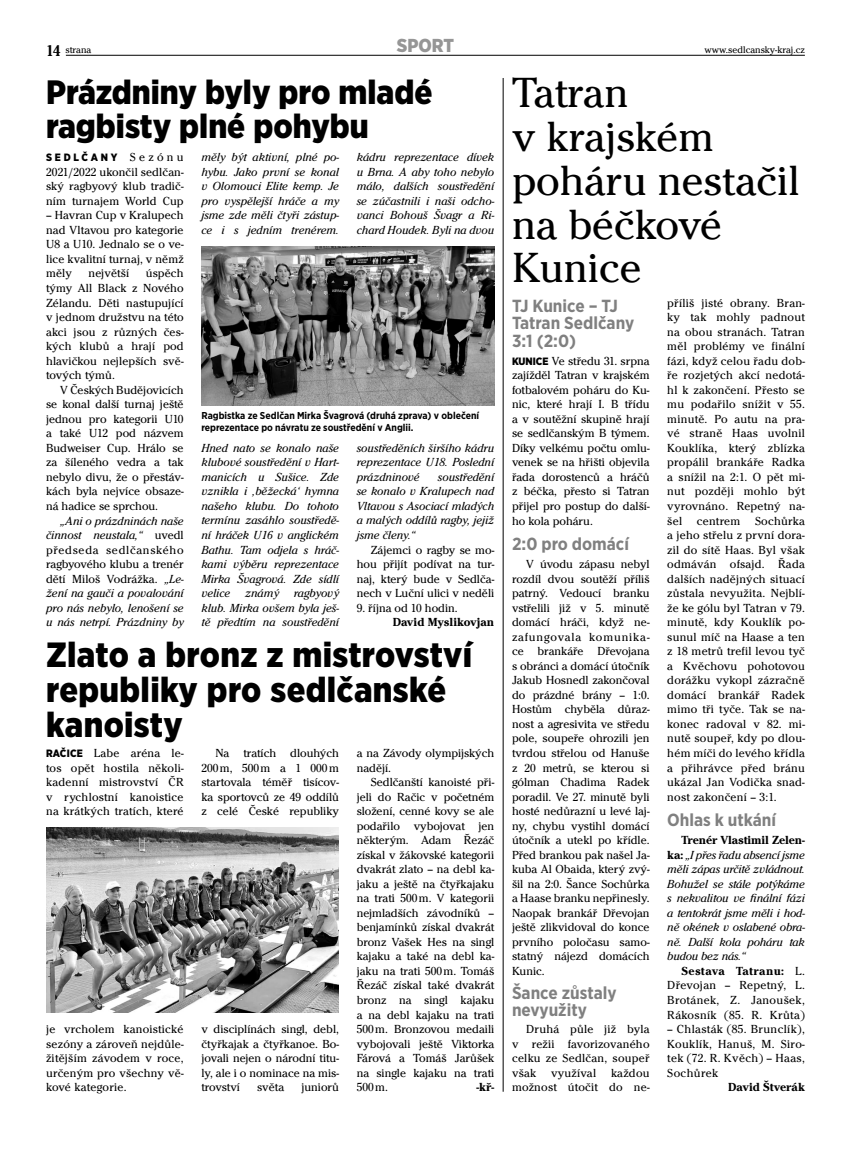
<style>
.page{position:relative;width:851px;height:1152px;background:#fff}
.page>*{position:absolute;margin:0;border:0;box-sizing:border-box;transform-origin:0 0}
.t1{font:43.75px/43.8px "Cheltenham Itc TOT";color:#000}
.t2{font:900 condensed 35px/35px "Gotham CE";letter-spacing:.01em;color:#000}
.t3{font:900 condensed 33.75px/33.8px "Gotham CE";color:#000}
.t4{font:900 condensed 18.75px "Gotham CE";color:#969696}
.t5{font:700 condensed 17.5px/17.5px "Gotham CE";color:#808080}
.t6{font:12.12px/14.5px "Cheltenham Itc TOT";letter-spacing:.005em;color:#000;text-align:justify}
.t7{font:italic 12.12px/14.5px "Cheltenham Itc TOT";color:#000;text-align:justify}
.t8{font:700 12.12px "Cheltenham Itc TOT";color:#000}
.t9{font:900 condensed 10.62px "Gotham CE";letter-spacing:.26em;color:#000}
.t10{font:700 condensed 10px/12px "Gotham CE";color:#000}
.t11{font:10px "Cheltenham Itc TOT";color:#000}
.s1{font-weight:700;font-stretch:condensed;font-size:16.25px}
.s2{font-family:"Cheltenham Itc TOT";font-weight:400;font-stretch:normal;font-size:12.12px}
.s3{font-style:normal}
.s4{font-family:"Gotham CE";font-weight:900;font-stretch:condensed;font-size:10.62px}
.s5{font-weight:700;font-style:normal}
.s6{font-weight:700}
</style>
<div class="page">
<hr style="left:66px;top:55px;width:738px;height:1px;background:#000">
<img style="left:46px;top:827px;width:293px;height:185px">
<hr style="left:503px;top:78px;width:1px;height:1013px;background:#000">
<img style="left:201px;top:246px;width:293px;height:159px">
<p class="t11" style="left:46px;top:46px;width:47px"><span class="s1">14</span> strana</p>
<h3 class="t4" style="left:397px;top:39px;width:59px">SPORT</h3>
<p class="t11" style="left:704px;top:46px;width:102px">www.sedlcansky-kraj.cz</p>
<h3 class="t3" style="left:46px;top:78px;width:388px">Prázdniny byly pro mladé ragbisty plné pohybu</h3>
<p class="t9" style="left:46px;top:154px;width:139px">SEDLČANY <span class="s2">Sezónu</span></p>
<p class="t6" style="left:46px;top:166px;width:139px">2021/2022 ukončil sedlčan&shy;ský ragbyový klub tradič&shy;ním turnajem World Cup</p>
<p class="t6" style="left:46px;top:209px;width:139px">– Havran Cup v Kralupech nad Vltavou pro kategorie U8 a U10. Jednalo se o ve&shy;lice kvalitní turnaj, v němž měly</p>
<p class="t6" style="left:46px;top:267px;width:139px;text-indent:100px">úspěch týmy All Black z Nového Zélandu. Děti nastupující v jednom družstvu na této akci jsou z různých čes&shy;kých klubů a hrají pod hlavičkou nejlepších svě&shy;tových týmů.</p>
<p class="t6" style="left:46px;top:383px;width:139px;text-indent:14px">V Českých Budějovicích se konal další turnaj ještě jednou pro kategorii U10 a také U12 pod názvem Budweiser Cup. Hrálo se za šíleného vedra a tak nebylo divu, že o přestáv&shy;kách byla nejvíce obsaze&shy;ná hadice se sprchou.</p>
<p class="t7" style="left:46px;top:514px;width:139px;text-indent:14px">„Ani o prázdninách naše činnost neustala,“ <span class="s3">uvedl předseda sedlčanského ragbyového klubu a trenér dětí Miloš Vodrážka.</span> „Le&shy;žení na gauči a povalování pro nás nebylo, lenošení se u nás netrpí. Prázdniny by</p>
<p class="t6" style="left:89px;top:267px;width:42px">největší</p>
<p class="t7" style="left:201px;top:151px;width:139px">měly být aktivní, plné po&shy;hybu. Jako první se konal v Olomouci Elite kemp. Je pro vyspělejší hráče a my jsme zde měli čtyři zástup&shy;ce i s jedním trenérem.</p>
<p class="t7" style="left:356px;top:151px;width:139px">kádru reprezentace dívek u Brna. A aby toho nebylo málo, dalších soustředění se zúčastnili i naši odcho&shy;vanci Bohouš Švagr a Ri&shy;chard Houdek. Byli na dvou</p>
<p class="t10" style="left:201px;top:410px;width:279px">Ragbistka ze Sedlčan Mirka Švagrová (druhá zprava) v oblečení reprezentace po návratu ze soustředění v Anglii.</p>
<p class="t7" style="left:201px;top:442px;width:139px">Hned nato se konalo naše klubové soustředění v Hart&shy;manicích u Sušice. Zde vznikla i ‚běžecká‘ hymna našeho klubu. Do tohoto termínu zasáhlo soustředě&shy;ní hráček U16 v anglickém Bathu. Tam odjela s hráč&shy;kami výběru reprezentace Mirka Švagrová. Zde sídlí velice známý ragbyový klub. Mirka ovšem byla ješ&shy;tě předtím na soustředění</p>
<p class="t7" style="left:356px;top:442px;width:139px">soustředěních širšího kádru reprezentace U18. Poslední prázdninové</p>
<p class="t7" style="left:356px;top:471px;width:139px;text-indent:81px">soustředění se konalo v Kralupech nad Vltavou s Asociací mladých a malých oddílů ragby, jejiž jsme členy.“</p>
<p class="t6" style="left:356px;top:543px;width:139px;text-indent:14px">Zájemci o ragby se mo&shy;hou přijít podívat na tur&shy;naj, který bude v Sedlča&shy;nech v Luční ulici v neděli</p>
<p class="t6" style="left:356px;top:601px;width:102px">9. října od 10 hodin.</p>
<p class="t8" style="left:392px;top:618px;width:103px">David Myslikovjan</p>
<h2 class="t2" style="left:46px;top:639px;width:427px">Zlato a bronz z mistrovství republiky pro sedlčanské kanoisty</h2>
<p class="t6" style="left:46px;top:747px;width:139px"><span class="s4">RAČICE</span> Labe aréna le&shy;tos opět hostila několi&shy;kadenní mistrovství ČR v rychlostní kanoistice na krátkých tratích, které</p>
<p class="t6" style="left:201px;top:747px;width:139px;text-indent:14px">Na tratích dlouhých 200 m, 500 m a 1 000 m startovala téměř tisícov&shy;ka sportovců ze 49 oddílů z celé České republiky</p>
<p class="t6" style="left:46px;top:1023px;width:139px">je vrcholem kanoistické sezóny a zároveň nejdůle&shy;žitějším závodem v roce, určeným pro všechny vě&shy;kové kategorie.</p>
<p class="t6" style="left:201px;top:1023px;width:139px">v disciplínách singl, debl, čtyřkajak a čtyřkanoe. Bo&shy;jovali nejen o národní titu&shy;ly, ale i o nominace na mis&shy;trovství</p>
<p class="t6" style="left:257px;top:1081px;width:29px">světa</p>
<p class="t6" style="left:301px;top:1081px;width:39px">juniorů</p>
<p class="t6" style="left:356px;top:747px;width:139px">a na Závody olympijských nadějí.</p>
<p class="t6" style="left:356px;top:776px;width:139px;text-indent:14px">Sedlčanští kanoisté při&shy;jeli do Račic v početném složení, cenné kovy se ale podařilo vybojovat jen některým. Adam Řezáč získal v žákovské kategorii dvakrát zlato – na debl ka&shy;jaku a ještě na čtyřkajaku na trati 500 m. V kategorii nejmladších závodníků – benjamínků získal dvakrát bronz Vašek Hes na singl kajaku a také na debl ka&shy;jaku na trati 500 m. Tomáš Řezáč získal také dvakrát bronz na singl kajaku a na debl kajaku na trati 500 m. Bronzovou medaili vybojovali ještě Viktorka Fárová a Tomáš Jarůšek na single kajaku na trati 500 m.</p>
<p class="t8" style="left:476px;top:1082px;width:19px">-kř-</p>
<h1 class="t1" style="left:512px;top:75px;width:289px">Tatran<br>v krajském poháru nestačil na béčkové<br>Kunice</h1>
<h3 class="t5" style="left:512px;top:298px;width:124px">TJ Kunice – TJ<br>Tatran Sedlčany<br>3:1 (2:0)</h3>
<p class="t6" style="left:512px;top:354px;width:139px"><span class="s4">KUNICE</span> Ve středu 31. srpna zajížděl Tatran v krajském fotbalovém poháru do Ku&shy;nic, které hrají I. B třídu a v soutěžní skupině hrají se sedlčanským B týmem.<br>Díky velkému počtu omlu&shy;venek se na hřišti objevila řada dorostenců a hráčů z béčka, přesto si Tatran přijel pro postup do další&shy;ho kola poháru.</p>
<h3 class="t5" style="left:512px;top:536px;width:119px">2:0 pro domácí</h3>
<p class="t6" style="left:512px;top:558px;width:139px;text-indent:14px">V úvodu zápasu nebyl rozdíl dvou soutěží příliš patrný. Vedoucí branku vstřelili již v 5. minutě domácí hráči, když ne&shy;zafungovala komunika&shy;ce brankáře Dřevojana s obránci a domácí útočník Jakub Hosnedl zakončoval do prázdné brány – 1:0.<br>Hostům chyběla důraz&shy;nost a agresivita ve středu pole, soupeře ohrozili jen tvrdou střelou od Hanuše z 20 metrů, se kterou si gólman Chadima Radek poradil. Ve 27. minutě byli hosté nedůrazní u levé laj&shy;ny, chybu vystihl domácí útočník a utekl po křídle.<br>Před brankou pak našel Ja&shy;kuba Al Obaida, který zvý&shy;šil na 2:0. Šance Sochůrka a Haase branku nepřinesly.<br>Naopak brankář Dřevojan ještě zlikvidoval do konce prvního poločasu samo&shy;statný nájezd domácích Kunic.</p>
<h3 class="t5" style="left:512px;top:985px;width:106px">Šance zůstaly nevyužity</h3>
<p class="t6" style="left:512px;top:1023px;width:139px;text-indent:14px">Druhá půle již byla v režii favorizovaného celku ze Sedlčan, soupeř však využíval každou možnost útočit do ne-</p>
<p class="t6" style="left:667px;top:296px;width:139px">příliš jisté obrany. Bran&shy;ky tak mohly padnout na obou stranách. Tatran měl problémy ve finální fázi, když celou řadu dob&shy;ře rozjetých akcí nedotá&shy;hl k zakončení. Přesto se mu podařilo snížit v 55. minutě. Po autu na pra&shy;vé straně Haas uvolnil Kouklíka, který zblízka propálil brankáře Radka a snížil na 2:1. O pět mi&shy;nut později mohlo být vyrovnáno. Repetný na&shy;šel centrem Sochůrka a jeho střelu z první dora&shy;zil do sítě Haas. Byl však odmáván ofsajd. Řada dalších nadějných situací zůstala nevyužita. Nejblí&shy;že ke gólu byl Tatran v 79. minutě, kdy Kouklík po&shy;sunul míč na Haase a ten z 18 metrů trefil levou tyč a Kvěchovu pohotovou dorážku vykopl zázračně domácí brankář Radek mimo tři tyče. Tak se na&shy;konec radoval v 82. mi&shy;nutě soupeř, kdy po dlou&shy;hém míči do levého křídla a přihrávce před bránu ukázal Jan Vodička snad&shy;nost zakončení – 3:1.</p>
<h3 class="t5" style="left:667px;top:812px;width:110px">Ohlas k utkání</h3>
<p class="t7" style="left:667px;top:834px;width:139px;text-indent:14px"><span class="s5">Trenér Vlastimil Zelen&shy;ka:</span> „I přes řadu absencí jsme měli zápas určitě zvládnout.<br>Bohužel se stále potýkáme s nekvalitou ve finální fázi a tentokrát jsme měli i hod&shy;ně okének v oslabené obra&shy;ně. Další kola poháru tak budou bez nás.“</p>
<p class="t6" style="left:667px;top:964px;width:139px;text-indent:14px"><span class="s6">Sestava Tatranu:</span> L.<br>Dřevojan – Repetný, L.<br>Brotánek, Z. Janoušek, Rákosník (85. R. Krůta)</p>
<p class="t6" style="left:667px;top:1023px;width:139px">– Chlasták (85. Brunclík), Kouklík, Hanuš, M. Siro&shy;tek (72. R. Kvěch) – Haas, Sochůrek</p>
<p class="t8" style="left:728px;top:1082px;width:78px">David Štverák</p>
</div>
